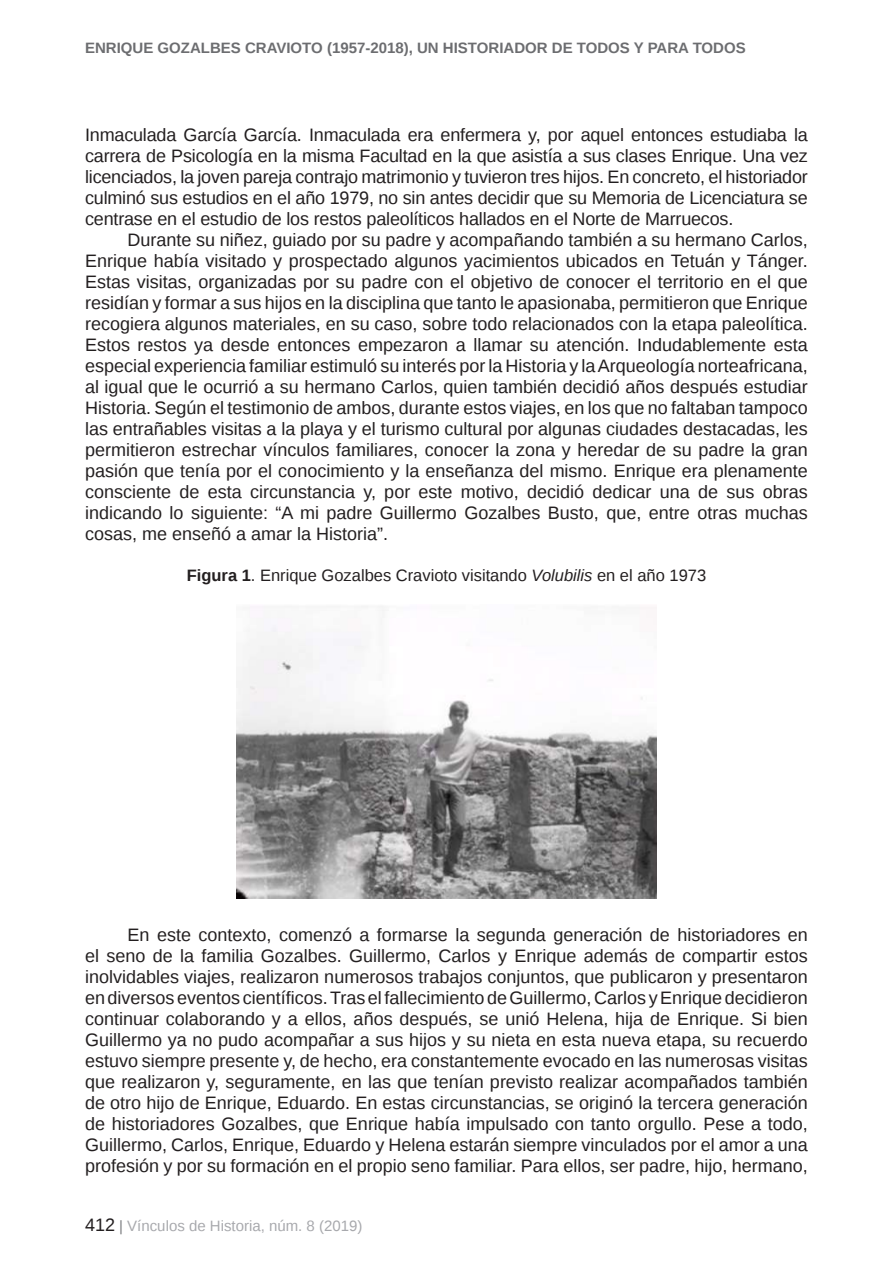
<style>
.page{position:relative;width:893px;height:1263px;background:#fff}
.page>*{position:absolute;margin:0;border:0;box-sizing:border-box;transform-origin:0 0}
.t1{font:18px/21px "Liberation Sans";color:#231f20;text-align:justify}
.t2{font:16.5px "Liberation Sans";color:#231f20}
.t3{font:700 15px "Liberation Sans";color:#6c6d70}
.t4{font:15px "Liberation Sans";color:#a8a9ad}
.s1{font-weight:700}
.s2{font-style:italic}
.s3{font-size:18px;color:#231f20}
.s4{color:#808285}
</style>
<div class="page">
<img style="left:236px;top:606px;width:421px;height:292px">
<p class="t3" style="left:85px;top:38px;width:662px">ENRIQUE GOZALBES CRAVIOTO (1957-2018), UN HISTORIADOR DE TODOS Y PARA TODOS</p>
<p class="t1" style="left:85px;top:125px;width:724px">Inmaculada García García. Inmaculada era enfermera y, por aquel entonces estudiaba la carrera de Psicología en la misma Facultad en la que asistía a sus clases Enrique. Una vez licenciados, la joven pareja contrajo matrimonio y tuvieron tres hijos. En concreto, el historiador culminó sus estudios en el año 1979, no sin antes decidir que su Memoria de Licenciatura se centrase en el estudio de los restos paleolíticos hallados en el Norte de Marruecos.</p>
<p class="t1" style="left:85px;top:230px;width:724px;text-indent:43px">Durante su niñez, guiado por su padre y acompañando también a su hermano Carlos, Enrique había visitado y prospectado algunos yacimientos ubicados en Tetuán y Tánger.<br>Estas visitas, organizadas por su padre con el objetivo de conocer el territorio en el que residían y formar a sus hijos en la disciplina que tanto le apasionaba, permitieron que Enrique recogiera algunos materiales, en su caso, sobre todo relacionados con la etapa paleolítica.<br>Estos restos ya desde entonces empezaron a llamar su atención. Indudablemente esta especial experiencia familiar estimuló su interés por la Historia y la Arqueología norteafricana, al igual que le ocurrió a su hermano Carlos, quien también decidió años después estudiar Historia. Según el testimonio de ambos, durante estos viajes, en los que no faltaban tampoco las entrañables visitas a la playa y el turismo cultural por algunas ciudades destacadas, les permitieron estrechar vínculos familiares, conocer la zona y heredar de su padre la gran pasión que tenía por el conocimiento y la enseñanza del mismo. Enrique era plenamente consciente de esta circunstancia y, por este motivo, decidió dedicar una de sus obras indicando lo siguiente: “A mi padre Guillermo Gozalbes Busto, que, entre otras muchas cosas, me enseñó a amar la Historia”.</p>
<p class="t2" style="left:187px;top:566px;width:521px"><span class="s1">Figura 1</span>. Enrique Gozalbes Cravioto visitando <span class="s2">Volubilis</span> en el año 1973</p>
<p class="t1" style="left:85px;top:925px;width:724px;text-indent:43px">En este contexto, comenzó a formarse la segunda generación de historiadores en el seno de la familia Gozalbes. Guillermo, Carlos y Enrique además de compartir estos inolvidables viajes, realizaron numerosos trabajos conjuntos, que publicaron y presentaron en diversos eventos científicos. Tras el fallecimiento de Guillermo, Carlos y Enrique decidieron continuar colaborando y a ellos, años después, se unió Helena, hija de Enrique. Si bien Guillermo ya no pudo acompañar a sus hijos y su nieta en esta nueva etapa, su recuerdo estuvo siempre presente y, de hecho, era constantemente evocado en las numerosas visitas que realizaron y, seguramente, en las que tenían previsto realizar acompañados también de otro hijo de Enrique, Eduardo. En estas circunstancias, se originó la tercera generación de historiadores Gozalbes, que Enrique había impulsado con tanto orgullo. Pese a todo, Guillermo, Carlos, Enrique, Eduardo y Helena estarán siempre vinculados por el amor a una profesión y por su formación en el propio seno familiar. Para ellos, ser padre, hijo, hermano,</p>
<p class="t4" style="left:85px;top:1218px;width:279px"><span class="s3">412</span> <span class="s4">|</span> Vínculos de Historia, núm. 8 (2019)</p>
</div>
